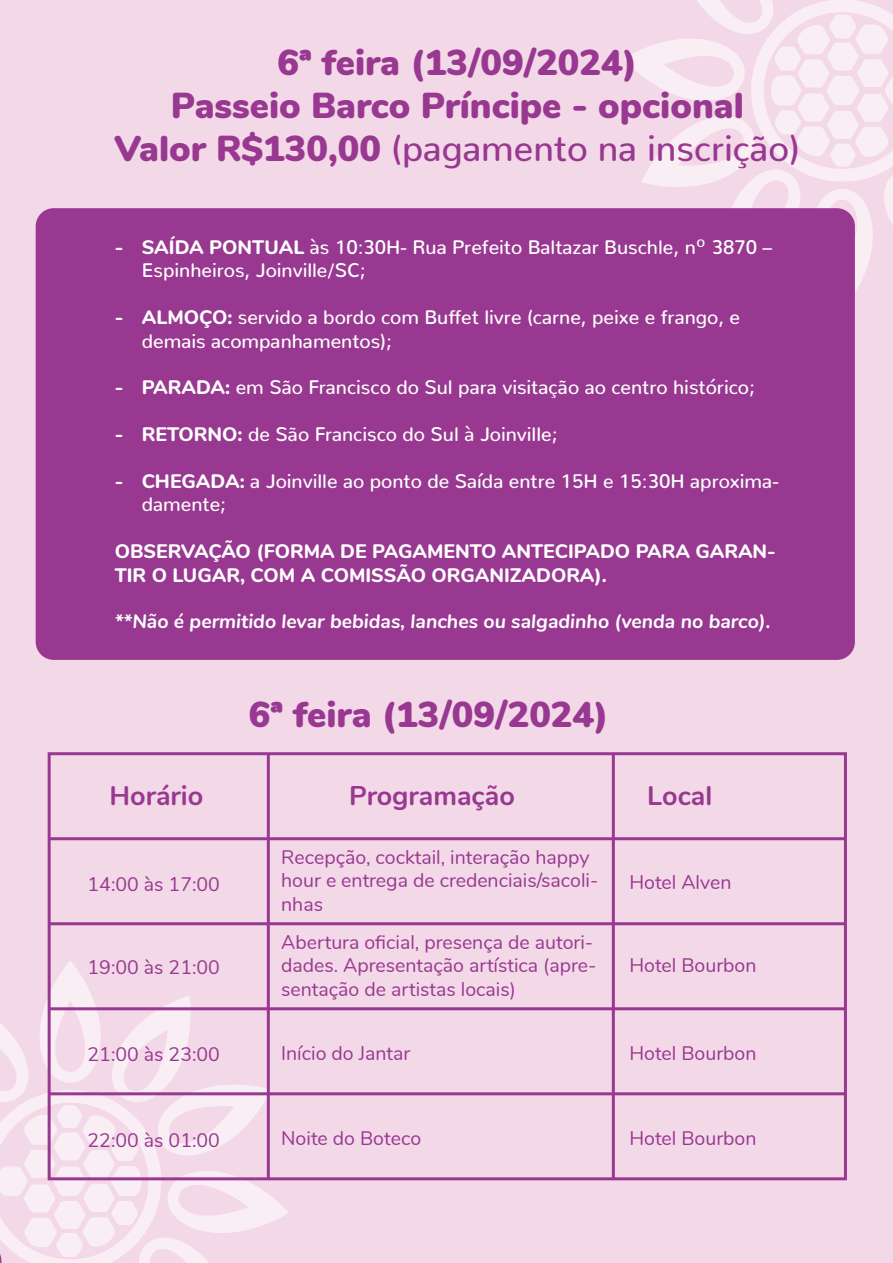
<style>
.page{position:relative;width:893px;height:1263px;background:#f3d8e7}
.page>*{position:absolute;margin:0;border:0;box-sizing:border-box;transform-origin:0 0}
.t1{font:900 36px/43.2px "Nunito";color:#983891;text-align:center}
.t2{font:700 27px "Nunito";color:#983891}
.t3{font:500 19.5px/23.4px "Nunito";color:#fff}
.t4{font:19.5px/23.4px "Nunito";color:#983891}
.t5{font:800 19.5px/23.4px "Nunito";color:#fff}
.t6{font:italic 700 19.5px "Nunito";color:#fff}
.s1{font-weight:500}
.s2{font-weight:800}
</style>
<div class="page">
<svg style="left:624px;top:0;width:269px;height:292px"></svg>
<svg style="left:0;top:960px;width:289px;height:303px"></svg>
<div style="left:48px;top:752px;width:799px;height:428px;border:3px solid #983891"></div>
<hr style="left:49px;top:1092px;width:796px;height:3px;background:#983891">
<hr style="left:49px;top:1007px;width:796px;height:3px;background:#983891">
<hr style="left:49px;top:922px;width:796px;height:3px;background:#983891">
<hr style="left:49px;top:837px;width:796px;height:3px;background:#983891">
<hr style="left:612px;top:754px;width:3px;height:425px;background:#983891">
<hr style="left:267px;top:754px;width:3px;height:425px;background:#983891">
<div style="left:36px;top:208px;width:819px;height:452px;background:#983891;border-radius:18px"></div>
<h1 class="t1" style="left:115px;top:38px;width:687px">6ª feira (13/09/2024)<br>Passeio Barco Príncipe - opcional<br>Valor R$130,00 <span class="s1">(pagamento na inscrição)</span></h1>
<p class="t3" style="left:142px;top:233px;width:632px;text-indent:-27px"><span class="s2">- SAÍDA PONTUAL</span> às 10:30H- Rua Prefeito Baltazar Buschle, nº 3870 –<br>Espinheiros, Joinville/SC;</p>
<p class="t3" style="left:142px;top:303px;width:600px;text-indent:-27px"><span class="s2">- ALMOÇO:</span> servido a bordo com Buffet livre (carne, peixe e frango, e demais acompanhamentos);</p>
<p class="t3" style="left:115px;top:374px;width:641px"><span class="s2">- PARADA:</span> em São Francisco do Sul para visitação ao centro histórico;</p>
<p class="t3" style="left:115px;top:420px;width:444px"><span class="s2">- RETORNO:</span> de São Francisco do Sul à Joinville;</p>
<p class="t3" style="left:142px;top:467px;width:638px;text-indent:-27px"><span class="s2">- CHEGADA:</span> a Joinville ao ponto de Saída entre 15H e 15:30H aproxima&shy;damente;</p>
<p class="t5" style="left:115px;top:539px;width:663px">OBSERVAÇÃO (FORMA DE PAGAMENTO ANTECIPADO PARA GARAN-<br>TIR O LUGAR, COM A COMISSÃO ORGANIZADORA).</p>
<p class="t6" style="left:115px;top:607px;width:657px">**Não é permitido levar bebidas, lanches ou salgadinho (venda no barco).</p>
<h1 class="t1" style="left:249px;top:691px;width:361px">6ª feira (13/09/2024)</h1>
<h2 class="t2" style="left:109px;top:776px;width:95px">Horário</h2>
<h2 class="t2" style="left:349px;top:776px;width:167px">Programação</h2>
<h2 class="t2" style="left:647px;top:776px;width:67px">Local</h2>
<p class="t4" style="left:88px;top:872px;width:134px">14:00 às 17:00</p>
<p class="t4" style="left:88px;top:954px;width:134px">19:00 às 21:00</p>
<p class="t4" style="left:281px;top:844px;width:319px">Recepção, cocktail, interação happy hour e entrega de credenciais/sacoli&shy;nhas</p>
<p class="t4" style="left:281px;top:929px;width:317px">Abertura oficial, presença de autori&shy;dades. Apresentação artística (apre&shy;sentação de artistas locais)</p>
<p class="t4" style="left:629px;top:870px;width:104px">Hotel Alven</p>
<p class="t4" style="left:629px;top:952px;width:129px">Hotel Bourbon</p>
<p class="t4" style="left:88px;top:1042px;width:134px">21:00 às 23:00</p>
<p class="t4" style="left:281px;top:1041px;width:131px">Início do Jantar</p>
<p class="t4" style="left:629px;top:1040px;width:129px">Hotel Bourbon</p>
<p class="t4" style="left:88px;top:1128px;width:134px">22:00 às 01:00</p>
<p class="t4" style="left:281px;top:1125px;width:141px">Noite do Boteco</p>
<p class="t4" style="left:629px;top:1126px;width:129px">Hotel Bourbon</p>
</div>
